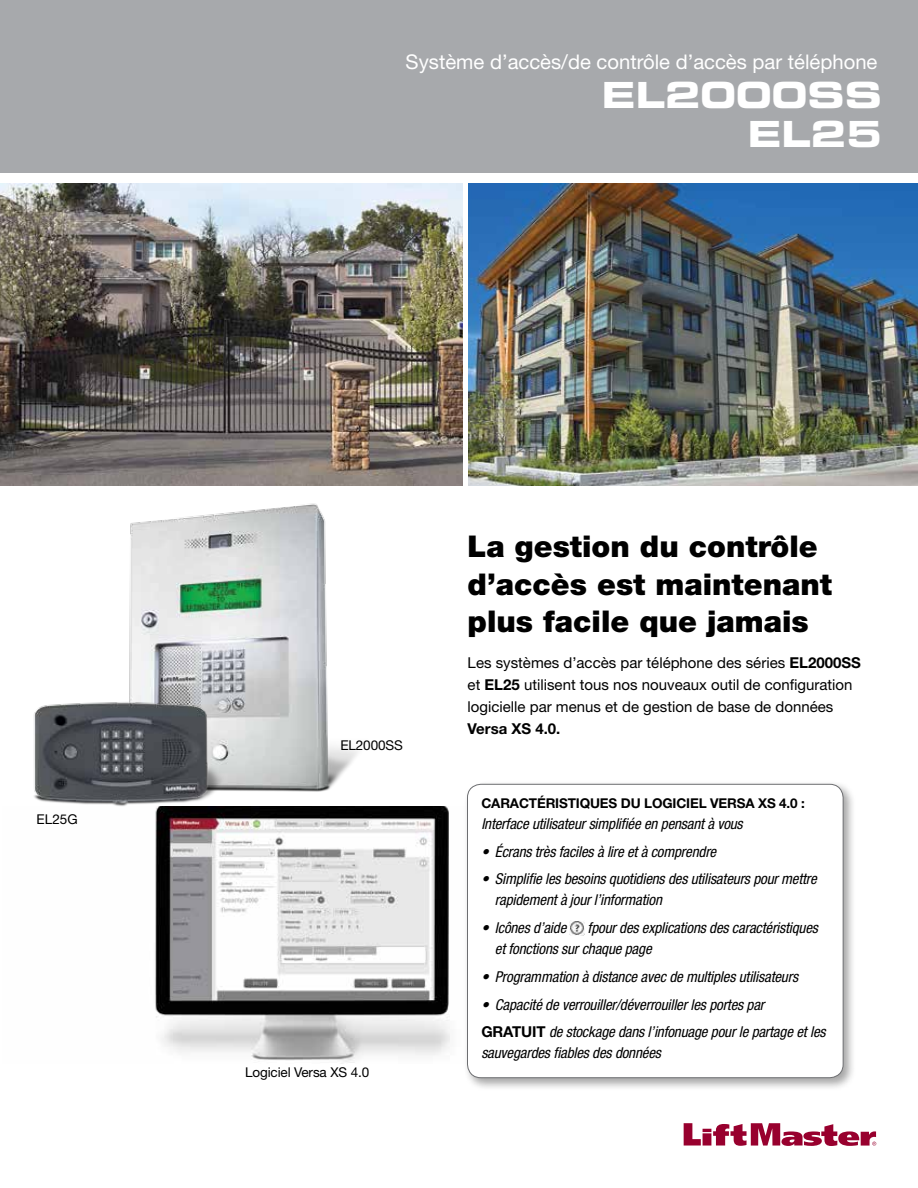
<style>
.page{position:relative;width:918px;height:1188px;background:#fff}
.page>*{position:absolute;margin:0;border:0;box-sizing:border-box;transform-origin:0 0}
.t1{font:36px/39px "Eurostile LT Std Bold Ex 2";color:#fff;text-align:right}
.t2{font:900 30px/37.5px "Helvetica Neue LT Std";color:#000}
.t3{font:20.25px "Helvetica Neue LT Std";color:#fff}
.t4{font:italic condensed 15px/21px "Helvetica Neue LT Std";letter-spacing:-.01em;color:#000}
.t5{font:15px/22.2px "Helvetica Neue LT Std";color:#000}
.t6{font:700 15px "Helvetica Neue LT Std";color:#000}
.t7{font:700 13.5px "Helvetica Neue LT Std";letter-spacing:-.01em;color:#000}
.t8{font:13.5px "Helvetica Neue LT Std";letter-spacing:-.01em;color:#000}
.s1{font-weight:700}
.s2{font-weight:700;font-style:normal;font-stretch:normal}
</style>
<div class="page">
<div style="left:0;top:0;width:918px;height:173px;background:#a7a9ac"></div>
<img style="left:0;top:184px;width:463px;height:302px">
<img style="left:469px;top:184px;width:449px;height:302px">
<svg style="left:684px;top:1123px;width:192px;height:23px"></svg>
<img style="left:155px;top:806px;width:295px;height:257px">
<div style="left:464px;top:780px;width:392px;height:311px;background:#000;opacity:.35"></div>
<div style="left:467px;top:784px;width:376px;height:294px;background:#fff;border-radius:14px"></div>
<img style="left:570px;top:921px;width:14px;height:14px">
<div style="left:467px;top:784px;width:377px;height:294px;border:1px solid #6d6e71;border-radius:14px"></div>
<img style="left:72px;top:480px;width:312px;height:328px">
<img style="left:34px;top:682px;width:214px;height:142px">
<p class="t8" style="left:37px;top:811px;width:43px">EL25G</p>
<h3 class="t3" style="left:406px;top:50px;width:473px">Système d’accès/de contrôle d’accès par téléphone</h3>
<h1 class="t1" style="left:602px;top:75px;width:282px">EL2000SS<br>EL25</h1>
<p class="t8" style="left:340px;top:737px;width:64px">EL2000SS</p>
<p class="t8" style="left:245px;top:1064px;width:126px">Logiciel Versa XS 4.0</p>
<h2 class="t2" style="left:468px;top:528px;width:366px">La gestion du contrôle d’accès est maintenant plus facile que jamais</h2>
<p class="t5" style="left:468px;top:651px;width:395px">Les systèmes d’accès par téléphone des séries <span class="s1">EL2000SS </span>et <span class="s1">EL25</span> utilisent tous nos nouveaux outil de configuration logicielle par menus et de gestion de base de données</p>
<p class="t6" style="left:468px;top:720px;width:94px">Versa XS 4.0.</p>
<p class="t7" style="left:481px;top:795px;width:325px">CARACTÉRISTIQUES DU LOGICIEL VERSA XS 4.0 :</p>
<p class="t4" style="left:481px;top:813px;width:263px">Interface utilisateur simplifiée en pensant à vous</p>
<p class="t4" style="left:481px;top:841px;width:236px">• Écrans très faciles à lire et à comprendre</p>
<p class="t4" style="left:495px;top:869px;width:323px;text-indent:-14px">• Simplifie les besoins quotidiens des utilisateurs pour mettre rapidement à jour l’information</p>
<p class="t4" style="left:481px;top:918px;width:86px">• Icônes d’aide</p>
<p class="t4" style="left:495px;top:918px;width:325px;text-indent:93px">fpour des explications des caractéristiques et fonctions sur chaque page</p>
<p class="t4" style="left:481px;top:966px;width:318px">• Programmation à distance avec de multiples utilisateurs</p>
<p class="t4" style="left:481px;top:991px;width:346px;line-height:27.8px">• Capacité de verrouiller/déverrouiller les portes par<br><span class="s2">GRATUIT</span> de stockage dans l’infonuage pour le partage et les</p>
<p class="t4" style="left:481px;top:1043px;width:181px">sauvegardes fiables des données</p>
</div>
